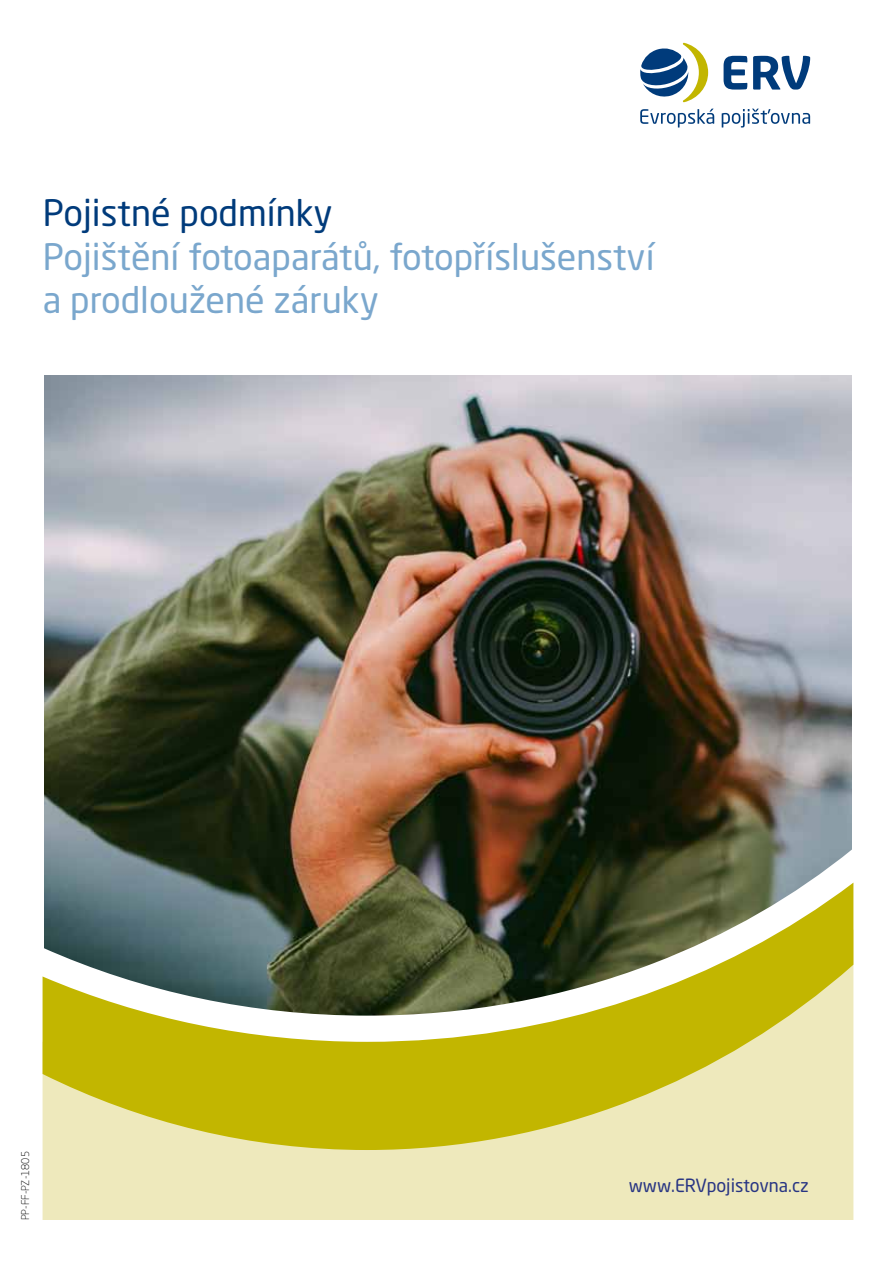
<style>
.page{position:relative;width:893px;height:1263px;background:#fff}
.page>*{position:absolute;margin:0;border:0;box-sizing:border-box;transform-origin:0 0}
.t1{font:36px/43.2px "Neo Sans Pro";color:#7aa7cd}
.t2{font:36px "Neo Sans Pro";color:#003b7b}
.t3{font:18px "Neo Sans Pro";color:#283583}
.t4{font:300 10.5px "Neo Sans Pro";color:#000}
</style>
<div class="page">
<svg style="left:724px;top:56px;width:86px;height:34px"></svg>
<svg style="left:640px;top:109px;width:74px;height:18px"></svg>
<svg style="left:722px;top:109px;width:88px;height:18px"></svg>
<svg style="left:640px;top:43px;width:68px;height:59px"></svg>
<img style="left:44px;top:375px;width:807px;height:473px">
<img style="left:44px;top:848px;width:808px;height:34px">
<div style="left:43px;top:1150px;width:810px;height:70px;background:#eee9bc"></div>
<svg style="left:43px;top:882px;width:810px;height:268px;background:#a6a552"></svg>
<p class="t2" style="left:43px;top:191px;width:292px">Pojistné podmínky</p>
<p class="t1" style="left:43px;top:234px;width:613px">Pojištění fotoaparátů, fotopříslušenství a prodloužené záruky</p>
<p class="t4" style="left:19px;top:1220px;width:70px;rotate:-90deg">PP-FF-PZ-1805</p>
<p class="t3" style="left:629px;top:1174px;width:182px">www.ervpojistovna.cz</p>
</div>
